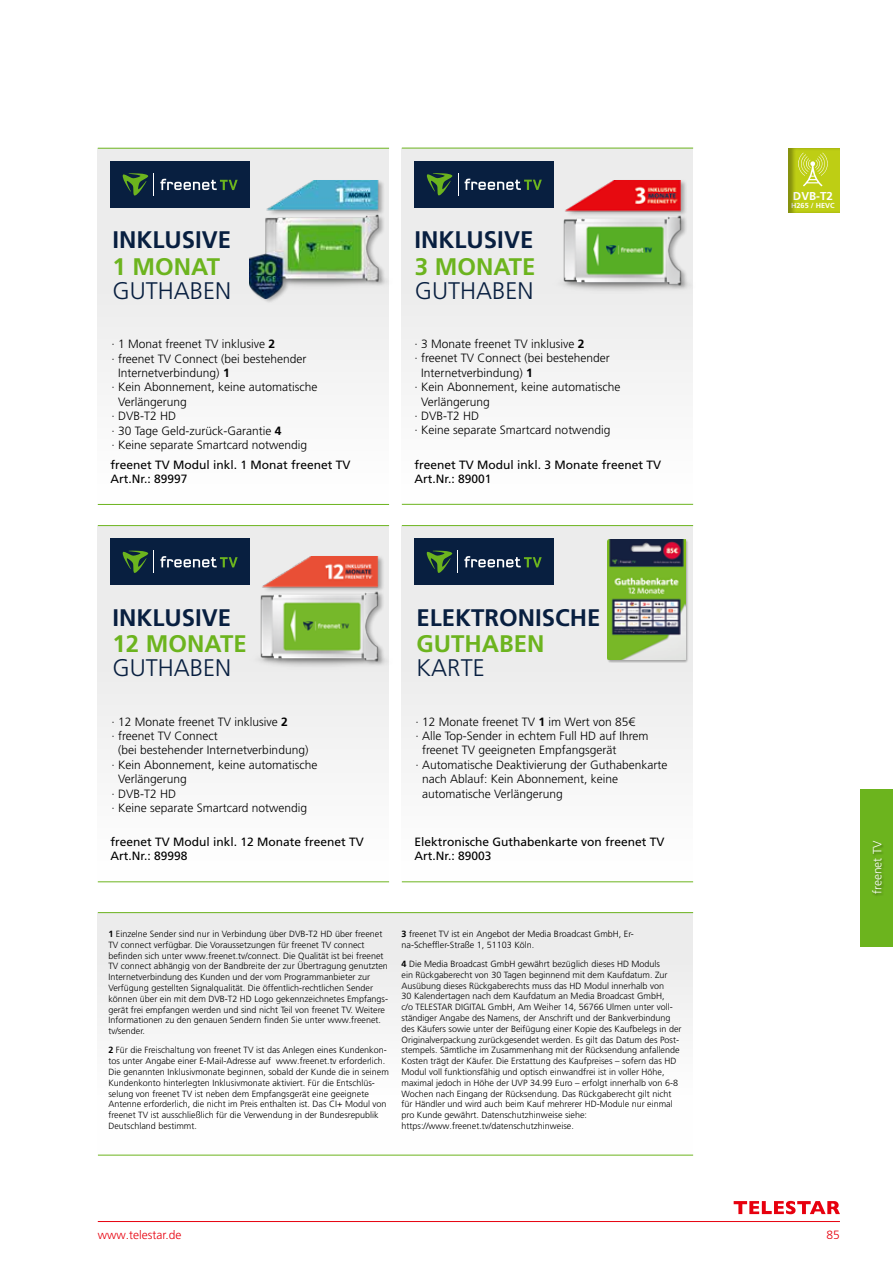
<style>
.page{position:relative;width:893px;height:1263px;background:#fff}
.page>*{position:absolute;margin:0;border:0;box-sizing:border-box;transform-origin:0 0}
.t1{font:700 24px "Frutiger LT Pro";color:#081f40}
.t2{font:700 24px "Frutiger LT Pro";color:#6cb41e}
.t3{font:300 24px "Frutiger LT Pro";color:#081f40}
.t4{font:300 12px "Frutiger LT Pro";color:#000}
.t5{font:12px/14.4px "Frutiger LT Pro";color:#000}
.t6{font:300 12px "Frutiger LT Pro";color:#e7000e}
.t7{font:300 12px "Frutiger LT Pro";color:#fff}
.t8{font:700 11.4px "Frutiger LT Pro";color:#fff}
.t9{font:300 9px/10.8px "Frutiger LT Pro";color:#000}
.t10{font:700 7.2px "Frutiger LT Pro";color:#fff}
.s1{font-weight:700}
</style>
<div class="page">
<svg style="left:734px;top:1201px;width:106px;height:13px"></svg>
<hr style="left:98px;top:1221px;width:742px;height:1px;background:#e7000e">
<div style="left:98px;top:912px;width:595px;height:243px;background:#f5f5f5"></div>
<div style="left:402px;top:148px;width:291px;height:356px;background:#f3f3f3"></div>
<div style="left:98px;top:149px;width:291px;height:355px;background:#f3f3f3"></div>
<div style="left:98px;top:526px;width:291px;height:355px;background:#f3f3f3"></div>
<div style="left:402px;top:526px;width:291px;height:355px;background:#ececec"></div>
<div style="left:607px;top:540px;width:81px;height:123px;background:#000;opacity:.3"></div>
<img style="left:607px;top:540px;width:78px;height:120px">
<div style="left:249px;top:179px;width:147px;height:125px;background:#000;opacity:.3"></div>
<img style="left:250px;top:181px;width:143px;height:117px">
<div style="left:253px;top:556px;width:143px;height:117px;background:#000;opacity:.3"></div>
<img style="left:253px;top:557px;width:140px;height:112px">
<div style="left:556px;top:180px;width:143px;height:117px;background:#000;opacity:.3"></div>
<img style="left:556px;top:181px;width:140px;height:112px">
<div style="left:415px;top:161px;width:139px;height:47px;background:#081f40"></div>
<svg style="left:465px;top:179px;width:77px;height:11px"></svg>
<svg style="left:426px;top:173px;width:33px;height:22px"></svg>
<div style="left:110px;top:161px;width:140px;height:47px;background:#081f40"></div>
<svg style="left:122px;top:173px;width:116px;height:23px"></svg>
<div style="left:110px;top:538px;width:140px;height:47px;background:#081f40"></div>
<svg style="left:122px;top:551px;width:116px;height:22px"></svg>
<div style="left:414px;top:538px;width:140px;height:47px;background:#081f40"></div>
<svg style="left:426px;top:551px;width:116px;height:22px"></svg>
<div style="left:788px;top:148px;width:52px;height:66px;background:#000;opacity:.3"></div>
<hr style="left:98px;top:912px;width:595px;height:1px;background:#6cb41e">
<hr style="left:98px;top:1155px;width:595px;height:1px;background:#6cb41e">
<hr style="left:402px;top:148px;width:291px;height:1px;background:#6cb41e">
<hr style="left:402px;top:504px;width:291px;height:1px;background:#6cb41e">
<hr style="left:98px;top:148px;width:291px;height:1px;background:#6cb41e">
<hr style="left:98px;top:525px;width:291px;height:1px;background:#6cb41e">
<hr style="left:402px;top:525px;width:291px;height:1px;background:#6cb41e">
<hr style="left:98px;top:504px;width:291px;height:1px;background:#6cb41e">
<hr style="left:98px;top:881px;width:291px;height:1px;background:#6cb41e">
<hr style="left:402px;top:881px;width:291px;height:1px;background:#6cb41e">
<div style="left:860px;top:789px;width:33px;height:157px;background:#6cb41e"></div>
<div style="left:872px;top:841px;width:12px;height:56px;background:#64a81c"></div>
<p class="t8" style="left:793px;top:189px;width:41px">DVB-T2</p>
<p class="t10" style="left:791px;top:201px;width:45px">H265 / HEVC</p>
<h1 class="t1" style="left:112px;top:226px;width:120px">INKLUSIVE</h1>
<h1 class="t1" style="left:415px;top:226px;width:120px">INKLUSIVE</h1>
<h1 class="t2" style="left:113px;top:252px;width:109px">1 MONAT</h1>
<h1 class="t3" style="left:113px;top:276px;width:120px">GUTHABEN</h1>
<h1 class="t2" style="left:415px;top:252px;width:122px">3 MONATE</h1>
<h1 class="t3" style="left:415px;top:276px;width:120px">GUTHABEN</h1>
<h2 class="t4" style="left:111px;top:337px;width:165px">· 1 Monat freenet TV inklusive <span class="s1">2</span></h2>
<h2 class="t4" style="left:111px;top:351px;width:197px">· freenet TV Connect (bei bestehender</h2>
<h2 class="t4" style="left:118px;top:366px;width:113px">Internetverbindung) <span class="s1">1</span></h2>
<h2 class="t4" style="left:111px;top:380px;width:208px">· Kein Abonnement, keine automatische</h2>
<h2 class="t4" style="left:118px;top:395px;width:70px">Verlängerung</h2>
<h2 class="t4" style="left:111px;top:409px;width:66px">· DVB-T2 HD</h2>
<h2 class="t4" style="left:111px;top:423px;width:172px">· 30 Tage Geld-zurück-Garantie <span class="s1">4</span></h2>
<h2 class="t4" style="left:111px;top:438px;width:197px">· Keine separate Smartcard notwendig</h2>
<h2 class="t4" style="left:414px;top:337px;width:171px">· 3 Monate freenet TV inklusive <span class="s1">2</span></h2>
<h2 class="t4" style="left:414px;top:351px;width:197px">· freenet TV Connect (bei bestehender</h2>
<h2 class="t4" style="left:421px;top:366px;width:113px">Internetverbindung) <span class="s1">1</span></h2>
<h2 class="t4" style="left:414px;top:380px;width:208px">· Kein Abonnement, keine automatische</h2>
<h2 class="t4" style="left:421px;top:394px;width:70px">Verlängerung</h2>
<h2 class="t4" style="left:414px;top:409px;width:66px">· DVB-T2 HD</h2>
<h2 class="t4" style="left:414px;top:423px;width:197px">· Keine separate Smartcard notwendig</h2>
<h2 class="t5" style="left:110px;top:457px;width:242px">freenet TV Modul inkl. 1 Monat freenet TV<br>Art.Nr.: 89997</h2>
<h2 class="t5" style="left:414px;top:457px;width:248px">freenet TV Modul inkl. 3 Monate freenet TV<br>Art.Nr.: 89001</h2>
<h1 class="t1" style="left:112px;top:603px;width:120px">INKLUSIVE</h1>
<h1 class="t1" style="left:416px;top:603px;width:186px">ELEKTRONISCHE</h1>
<h1 class="t2" style="left:113px;top:629px;width:136px">12 MONATE</h1>
<h1 class="t3" style="left:113px;top:654px;width:120px">GUTHABEN</h1>
<h2 class="t4" style="left:111px;top:714px;width:178px">· 12 Monate freenet TV inklusive <span class="s1">2</span></h2>
<h2 class="t4" style="left:111px;top:729px;width:108px">· freenet TV Connect</h2>
<h2 class="t4" style="left:118px;top:743px;width:192px">(bei bestehender Internetverbindung)</h2>
<h2 class="t4" style="left:111px;top:758px;width:208px">· Kein Abonnement, keine automatische</h2>
<h2 class="t4" style="left:118px;top:772px;width:70px">Verlängerung</h2>
<h2 class="t4" style="left:111px;top:786px;width:66px">· DVB-T2 HD</h2>
<h2 class="t4" style="left:111px;top:801px;width:197px">· Keine separate Smartcard notwendig</h2>
<h1 class="t2" style="left:417px;top:629px;width:129px">GUTHABEN</h1>
<h1 class="t3" style="left:417px;top:654px;width:70px">KARTE</h1>
<h2 class="t4" style="left:415px;top:714px;width:221px">· 12 Monate freenet TV <span class="s1">1</span> im Wert von 85€</h2>
<h2 class="t4" style="left:415px;top:729px;width:235px">· Alle Top-Sender in echtem Full HD auf Ihrem</h2>
<h2 class="t4" style="left:422px;top:743px;width:196px">freenet TV geeigneten Empfangsgerät</h2>
<h2 class="t4" style="left:415px;top:758px;width:254px">· Automatische Deaktivierung der Guthabenkarte</h2>
<h2 class="t4" style="left:422px;top:772px;width:198px">nach Ablauf: Kein Abonnement, keine</h2>
<h2 class="t4" style="left:422px;top:786px;width:142px">automatische Verlängerung</h2>
<h2 class="t5" style="left:110px;top:835px;width:255px">freenet TV Modul inkl. 12 Monate freenet TV<br>Art.Nr.: 89998</h2>
<h2 class="t5" style="left:414px;top:835px;width:252px">Elektronische Guthabenkarte von freenet TV<br>Art.Nr.: 89003</h2>
<p class="t9" style="left:108px;top:928px;width:281px"><span class="s1">1</span> Einzelne Sender sind nur in Verbindung über DVB-T2 HD über freenet TV connect verfügbar. Die Voraussetzungen für freenet TV connect befinden sich unter www.freenet.tv/connect. Die Qualität ist bei freenet TV connect abhängig von der Bandbreite der zur Übertragung genutzten Internetverbindung des Kunden und der vom Programmanbieter zur Verfügung gestellten Signalqualität. Die öffentlich-rechtlichen Sender können über ein mit dem DVB-T2 HD Logo gekennzeichnetes Empfangs&shy;gerät frei empfangen werden und sind nicht Teil von freenet TV. Weitere Informationen zu den genauen Sendern finden Sie unter www.freenet. tv/sender.</p>
<p class="t9" style="left:108px;top:1045px;width:282px"><span class="s1">2</span> Für die Freischaltung von freenet TV ist das Anlegen eines Kundenkon&shy;tos unter Angabe einer E-Mail-Adresse auf www.freenet.tv erforderlich.<br>Die genannten Inklusivmonate beginnen, sobald der Kunde die in seinem Kundenkonto hinterlegten Inklusivmonate aktiviert. Für die Entschlüs&shy;selung von freenet TV ist neben dem Empfangsgerät eine geeignete Antenne erforderlich, die nicht im Preis enthalten ist. Das CI+ Modul von freenet TV ist ausschließlich für die Verwendung in der Bundesrepublik Deutschland bestimmt.</p>
<p class="t9" style="left:402px;top:928px;width:234px"><span class="s1">3</span> freenet TV ist ein Angebot der Media Broadcast GmbH, Er&shy;na-Scheffler-Straße 1, 51103 Köln.</p>
<p class="t9" style="left:402px;top:958px;width:281px"><span class="s1">4</span> Die Media Broadcast GmbH gewährt bezüglich dieses HD Moduls<br>ein Rückgaberecht von 30 Tagen beginnend mit dem Kaufdatum. Zur Ausübung dieses Rückgaberechts muss das HD Modul innerhalb von<br>30 Kalendertagen nach dem Kaufdatum an Media Broadcast GmbH,<br>c/o TELESTAR DIGITAL GmbH, Am Weiher 14, 56766 Ulmen unter voll&shy;ständiger Angabe des Namens, der Anschrift und der Bankverbindung des Käufers sowie unter der Beifügung einer Kopie des Kaufbelegs in der Originalverpackung zurückgesendet werden. Es gilt das Datum des Post&shy;stempels. Sämtliche im Zusammenhang mit der Rücksendung anfallende Kosten trägt der Käufer. Die Erstattung des Kaufpreises – sofern das HD Modul voll funktionsfähig und optisch einwandfrei ist in voller Höhe, maximal jedoch in Höhe der UVP 34.99 Euro – erfolgt innerhalb von 6-8<br>Wochen nach Eingang der Rücksendung. Das Rückgaberecht gilt nicht für Händler und wird auch beim Kauf mehrerer HD-Module nur einmal pro Kunde gewährt. Datenschutzhinweise siehe: https://www.freenet.tv/datenschutzhinweise.</p>
<h2 class="t7" style="left:870px;top:894px;width:55px;rotate:-90deg">freenet TV</h2>
<h2 class="t6" style="left:98px;top:1228px;width:85px">www.telestar.de</h2>
<h2 class="t6" style="left:827px;top:1228px;width:15px">85</h2>
</div>
